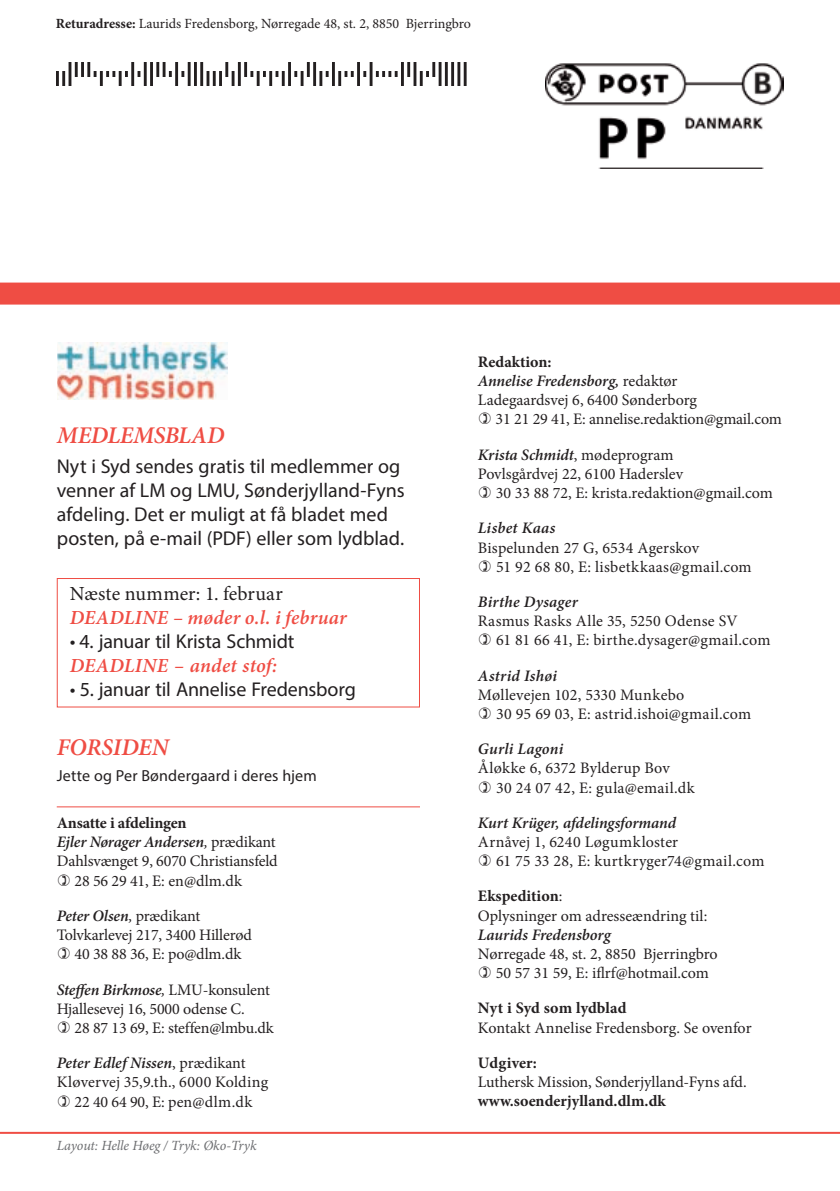
<style>
.page{position:relative;width:840px;height:1191px;background:#fff}
.page>*{position:absolute;margin:0;border:0;box-sizing:border-box;transform-origin:0 0}
.B_Toptekst_venstre{font:italic 600 24px "Minion Pro";letter-spacing:-.01em;color:#ef4d44}
.A_Brødtekst{font:20px/24px "Myriad Pro";color:#231f20}
.A_Billedtekst_højre{font:20px "Myriad Pro";letter-spacing:-.01em;color:#231f20}
.A_Billedtekst_højre-2{font:italic 600 20px "Minion Pro";letter-spacing:.01em;color:#ef4d44}
.t1{font:20px "Minion Pro";letter-spacing:.005em;color:#231f20}
.A_Brødtekst_1__afsni{font:16px/19.2px "Minion Pro";letter-spacing:-.005em;color:#231f20;text-align:center}
.A_Brødtekst-2{font:16px "Minion Pro";letter-spacing:.015em;color:#231f20}
.A_Brødtekst-3{font:italic 600 16px "Minion Pro";color:#231f20}
.A_Brødtekst_1__afsni-2{font:700 16px "Minion Pro";letter-spacing:-.005em;color:#231f20}
.A_Brødtekst__kalende{font:16px "Minion Pro";color:#231f20}
.A_Brødtekst-4{font:16px "Myriad Pro";letter-spacing:.01em;color:#231f20}
.A_Brødtekst__kalende-2{font:700 16px "Minion Pro";letter-spacing:.005em;color:#231f20}
.A_Brødtekst-5{font:italic 600 16px "Minion Pro";letter-spacing:.02em;color:#231f20}
.t2{font:14px "Minion Pro";color:#231f20}
.t3{font:italic 14px "Minion Pro";letter-spacing:-.005em;color:#6c6d70}
.s1{font-weight:700}
.s2{font-style:italic}
.s3{font-weight:400}
.s4{font-weight:400;font-style:normal}
</style>
<div class="page">
<svg style="left:0;top:1131px;width:839px;height:3px;background:#f48882"></svg>
<img style="left:545px;top:63px;width:237px;height:105px">
<div style="left:57px;top:578px;width:363px;height:129px;border:1px solid #ef4d44"></div>
<img style="left:57px;top:62px;width:410px;height:23px">
<div style="left:0;top:282px;width:839px;height:22px;background:#ef4d44"></div>
<hr style="left:57px;top:806px;width:363px;height:1px;background:#ef4d44">
<img style="left:57px;top:342px;width:171px;height:57px">
<p class="t2" style="left:56px;top:14px;width:416px"><span class="s1">Returadresse:</span> Laurids Fredensborg, Nørregade 48, st. 2, 8850 Bjerringbro</p>
<p class="B_Toptekst_venstre" style="left:57px;top:418px;width:169px">MEDLEMSBLAD</p>
<p class="A_Brødtekst" style="left:57px;top:454px;width:349px">Nyt i Syd sendes gratis til medlemmer og venner af LM og LMU, Sønderjylland-Fyns afdeling. Det er muligt at få bladet med posten, på e-mail (PDF) eller som lydblad.</p>
<p class="t1" style="left:70px;top:580px;width:214px">Næste nummer: 1. februar</p>
<p class="A_Billedtekst_højre-2" style="left:70px;top:603px;width:278px">DEADLINE – møder o.l. i februar</p>
<p class="A_Billedtekst_højre" style="left:70px;top:629px;width:226px"><span class="s2">•</span> 4. januar til Krista Schmidt</p>
<p class="A_Billedtekst_højre-2" style="left:70px;top:651px;width:208px">DEADLINE – andet stof:</p>
<p class="A_Billedtekst_højre" style="left:70px;top:677px;width:287px"><span class="s2">•</span> 5. januar til Annelise Fredensborg</p>
<p class="B_Toptekst_venstre" style="left:57px;top:731px;width:114px">FORSIDEN</p>
<p class="A_Brødtekst-4" style="left:57px;top:766px;width:261px">Jette og Per Bøndergaard i deres hjem</p>
<p class="A_Brødtekst_1__afsni-2" style="left:57px;top:811px;width:131px">Ansatte i afdelingen</p>
<p class="A_Brødtekst-3" style="left:57px;top:831px;width:220px">Ejler Nørager Andersen<span class="s3">,</span> <span class="s4">prædikant</span></p>
<p class="A_Brødtekst_1__afsni" style="left:57px;top:852px;width:222px">Dahlsvænget 9, 6070 Christiansfeld</p>
<p class="A_Brødtekst_1__afsni" style="left:74px;top:871px;width:169px">28 56 29 41, E: en@dlm.dk</p>
<p class="A_Brødtekst-3" style="left:57px;top:904px;width:145px">Peter Olsen<span class="s3">,</span> <span class="s4">prædikant</span></p>
<p class="A_Brødtekst_1__afsni" style="left:57px;top:925px;width:197px">Tolvkarlevej 217, 3400 Hillerød</p>
<p class="A_Brødtekst_1__afsni" style="left:74px;top:944px;width:168px">40 38 88 36, E: po@dlm.dk</p>
<p class="A_Brødtekst-3" style="left:57px;top:978px;width:215px">Steffen Birkmose<span class="s3">,</span> <span class="s4">LMU-konsulent</span></p>
<p class="A_Brødtekst_1__afsni" style="left:57px;top:999px;width:189px">Hjallesevej 16, 5000 odense C.</p>
<p class="A_Brødtekst_1__afsni" style="left:74px;top:1018px;width:201px">28 87 13 69, E: steffen@lmbu.dk</p>
<p class="A_Brødtekst-3" style="left:57px;top:1051px;width:190px">Peter Edlef Nissen<span class="s4">, prædikant</span></p>
<p class="A_Brødtekst_1__afsni" style="left:57px;top:1072px;width:213px">Kløvervej 35,9.th., 6000 Kolding</p>
<p class="A_Brødtekst_1__afsni" style="left:74px;top:1092px;width:179px">22 40 64 90, E: pen@dlm.dk</p>
<p class="t3" style="left:57px;top:1136px;width:201px">Layout: Helle Høeg / Tryk: Øko-Tryk</p>
<p class="A_Brødtekst_1__afsni-2" style="left:477px;top:350px;width:75px">Redaktion:</p>
<p class="A_Brødtekst-3" style="left:477px;top:370px;width:201px">Annelise Fredensborg, <span class="s4">redaktør</span></p>
<p class="A_Brødtekst_1__afsni" style="left:477px;top:390px;width:220px">Ladegaardsvej 6, 6400 Sønderborg</p>
<p class="A_Brødtekst_1__afsni" style="left:495px;top:410px;width:288px">31 21 29 41, E: annelise.redaktion@gmail.com</p>
<p class="A_Brødtekst-3" style="left:477px;top:443px;width:197px">Krista Schmidt<span class="s4">, mødeprogram</span></p>
<p class="A_Brødtekst_1__afsni" style="left:477px;top:464px;width:207px">Povlsgårdvej 22, 6100 Haderslev</p>
<p class="A_Brødtekst_1__afsni" style="left:495px;top:483px;width:278px">30 33 88 72, E: krista.redaktion@gmail.com</p>
<p class="A_Brødtekst-5" style="left:477px;top:517px;width:79px">Lisbet Kaas</p>
<p class="A_Brødtekst-2" style="left:477px;top:536px;width:222px">Bispelunden 27 G, 6534 Agerskov</p>
<p class="A_Brødtekst-2" style="left:496px;top:556px;width:257px">51 92 68 80, E: lisbetkkaas@gmail.com</p>
<p class="A_Brødtekst-3" style="left:477px;top:590px;width:101px">Birthe Dysager</p>
<p class="A_Brødtekst-2" style="left:477px;top:610px;width:261px">Rasmus Rasks Alle 35, 5250 Odense SV</p>
<p class="A_Brødtekst-2" style="left:496px;top:629px;width:275px">61 81 66 41, E: birthe.dysager@gmail.com</p>
<p class="A_Brødtekst-3" style="left:477px;top:664px;width:81px">Astrid Ishøi</p>
<p class="A_Brødtekst-2" style="left:477px;top:684px;width:208px">Møllevejen 102, 5330 Munkebo</p>
<p class="A_Brødtekst-2" style="left:496px;top:703px;width:256px">30 95 69 03, E: astrid.ishoi@gmail.com</p>
<p class="A_Brødtekst-3" style="left:477px;top:738px;width:87px">Gurli Lagoni</p>
<p class="A_Brødtekst-2" style="left:477px;top:757px;width:193px">Åløkke 6, 6372 Bylderup Bov</p>
<p class="A_Brødtekst-2" style="left:496px;top:776px;width:200px">30 24 07 42, E: gula@email.dk</p>
<p class="A_Brødtekst-3" style="left:477px;top:811px;width:200px">Kurt Krüger, afdelingsformand</p>
<p class="A_Brødtekst-2" style="left:477px;top:831px;width:202px">Arnåvej 1, 6240 Løgumkloster</p>
<p class="A_Brødtekst-2" style="left:496px;top:850px;width:269px">61 75 33 28, E: kurtkryger74@gmail.com</p>
<p class="A_Brødtekst_1__afsni-2" style="left:477px;top:885px;width:86px">Ekspedition<span class="s3">:</span></p>
<p class="A_Brødtekst_1__afsni" style="left:477px;top:906px;width:231px">Oplysninger om adresseændring til:</p>
<p class="A_Brødtekst-3" style="left:477px;top:923px;width:134px">Laurids Fredensborg</p>
<p class="A_Brødtekst_1__afsni" style="left:477px;top:944px;width:241px">Nørregade 48, st. 2, 8850 Bjerringbro<br>50 57 31 59, E: iflrf@hotmail.com</p>
<p class="A_Brødtekst__kalende-2" style="left:477px;top:997px;width:150px">Nyt i Syd som lydblad</p>
<p class="A_Brødtekst__kalende" style="left:477px;top:1016px;width:275px">Kontakt Annelise Fredensborg. Se ovenfor</p>
<p class="A_Brødtekst_1__afsni" style="left:477px;top:1053px;width:270px;text-align:left"><span class="s1">Udgiver:<br></span>Luthersk Mission, Sønderjylland-Fyns afd.</p>
<p class="A_Brødtekst_1__afsni-2" style="left:477px;top:1090px;width:189px">www.soenderjylland.dlm.dk</p>
</div>
